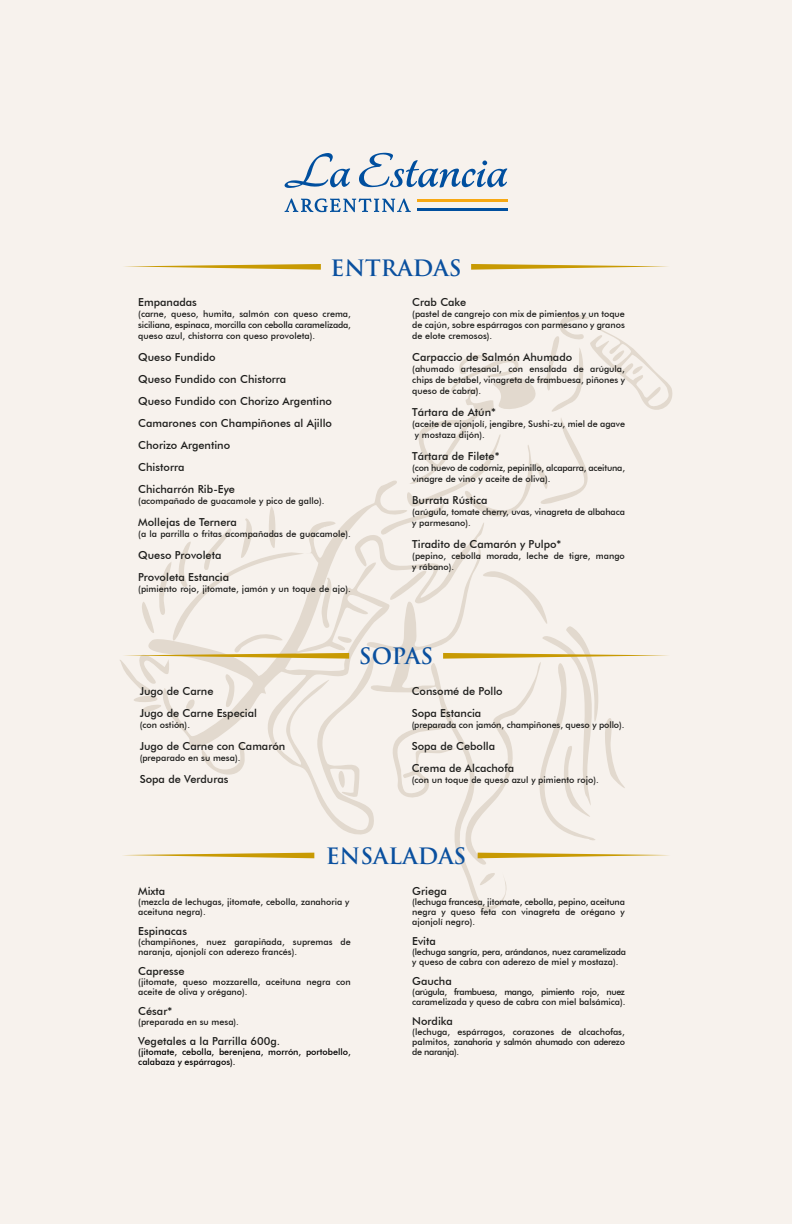
<style>
.page{position:relative;width:792px;height:1224px;background:#f7f2ed}
.page>*{position:absolute;margin:0;border:0;box-sizing:border-box;transform-origin:0 0}
.t1{font:700 22px "Trajan Pro";color:#0a509f}
.t2{font:500 11px/22px "Futura BT";color:#1d1d1b}
.t3{font:500 9px/11px "Futura BT";color:#1d1d1b}
.t4{font:500 9px/10px "Futura BT";letter-spacing:-.025em;color:#1d1d1b}
.t5{font:500 9px/11px "Futura BT";letter-spacing:-.02em;color:#1d1d1b}
.t6{font:500 9px/10px "Futura BT";color:#000}
</style>
<div class="page">
<svg style="left:415px;top:314px;width:258px;height:203px"></svg>
<svg style="left:171px;top:480px;width:244px;height:354px"></svg>
<svg style="left:354px;top:517px;width:150px;height:393px"></svg>
<svg style="left:471px;top:264px;width:197px;height:6px"></svg>
<svg style="left:124px;top:264px;width:197px;height:6px"></svg>
<svg style="left:123px;top:853px;width:191px;height:5px"></svg>
<svg style="left:388px;top:565px;width:281px;height:333px"></svg>
<svg style="left:120px;top:506px;width:232px;height:210px"></svg>
<svg style="left:285px;top:153px;width:65px;height:35px"></svg>
<svg style="left:359px;top:153px;width:148px;height:35px"></svg>
<hr style="left:417px;top:200px;width:90px;height:2px;background:#f7a813">
<hr style="left:417px;top:208px;width:90px;height:3px;background:#004f9f">
<svg style="left:285px;top:198px;width:126px;height:14px"></svg>
<h1 class="t1" style="left:331px;top:254px;width:132px">ENTRADAS</h1>
<p class="t2" style="left:138px;top:291px;width:60px">Empanadas</p>
<p class="t3" style="left:138px;top:308px;width:214px;text-align:justify">(carne, queso, humita, salmón con queso crema, siciliana, espinaca, morcilla con cebolla caramelizada, queso azul, chistorra con queso provoleta).</p>
<p class="t2" style="left:138px;top:346px;width:195px">Queso Fundido<br>Queso Fundido con Chistorra<br>Queso Fundido con Chorizo Argentino<br>Camarones con Champiñones al Ajillo<br>Chorizo Argentino<br>Chistorra<br>Chicharrón Rib-Eye</p>
<p class="t3" style="left:138px;top:495px;width:188px">(acompañado de guacamole y pico de gallo).</p>
<p class="t2" style="left:138px;top:511px;width:100px">Mollejas de Ternera</p>
<p class="t3" style="left:138px;top:528px;width:214px">(a la parrilla o fritas acompañadas de guacamole).</p>
<p class="t2" style="left:138px;top:544px;width:92px">Queso Provoleta<br>Provoleta Estancia</p>
<p class="t3" style="left:138px;top:583px;width:214px">(pimiento rojo, jitomate, jamón y un toque de ajo).</p>
<p class="t2" style="left:412px;top:291px;width:56px">Crab Cake</p>
<p class="t3" style="left:412px;top:308px;width:214px;text-align:justify">(pastel de cangrejo con mix de pimientos y un toque de cajún, sobre espárragos con parmesano y granos de elote cremosos).</p>
<p class="t2" style="left:412px;top:346px;width:161px">Carpaccio de Salmón Ahumado</p>
<p class="t3" style="left:412px;top:363px;width:214px;text-align:justify">(ahumado artesanal, con ensalada de arúgula, chips de betabel, vinagreta de frambuesa, piñones y queso de cabra).</p>
<p class="t2" style="left:412px;top:401px;width:85px">Tártara de Atún*</p>
<p class="t3" style="left:415px;top:418px;width:212px;text-indent:-3px">(aceite de ajonjolí, jengibre, Sushi-zu, miel de agave y mostaza dijón).</p>
<p class="t2" style="left:412px;top:445px;width:89px">Tártara de Filete*</p>
<p class="t5" style="left:412px;top:462px;width:214px">(con huevo de codorniz, pepinillo, alcaparra, aceituna, vinagre de vino y aceite de oliva).</p>
<p class="t2" style="left:412px;top:489px;width:77px">Burrata Rústica</p>
<p class="t3" style="left:412px;top:506px;width:214px">(arúgula, tomate cherry, uvas, vinagreta de albahaca y parmesano).</p>
<p class="t2" style="left:412px;top:533px;width:151px">Tiradito de Camarón y Pulpo*</p>
<p class="t3" style="left:412px;top:550px;width:214px">(pepino, cebolla morada, leche de tigre, mango y rábano).</p>
<p class="t2" style="left:140px;top:680px;width:119px">Jugo de Carne<br>Jugo de Carne Especial</p>
<p class="t3" style="left:140px;top:719px;width:52px">(con ostión).</p>
<p class="t2" style="left:140px;top:735px;width:147px">Jugo de Carne con Camarón</p>
<p class="t3" style="left:140px;top:752px;width:102px">(preparado en su mesa).</p>
<p class="t2" style="left:140px;top:768px;width:90px">Sopa de Verduras</p>
<h1 class="t1" style="left:359px;top:642px;width:76px">SOPAS</h1>
<p class="t2" style="left:412px;top:680px;width:93px">Consomé de Pollo<br>Sopa Estancia</p>
<p class="t3" style="left:412px;top:719px;width:214px">(preparada con jamón, champiñones, queso y pollo).</p>
<p class="t2" style="left:412px;top:735px;width:104px">Sopa de Cebolla<br>Crema de Alcachofa</p>
<p class="t3" style="left:412px;top:774px;width:189px">(con un toque de queso azul y pimiento rojo).</p>
<h1 class="t1" style="left:326px;top:842px;width:142px">ENSALADAS</h1>
<p class="t2" style="left:138px;top:880px;width:29px">Mixta</p>
<p class="t3" style="left:138px;top:897px;width:213px;line-height:10px">(mezcla de lechugas, jitomate, cebolla, zanahoria y aceituna negra).</p>
<p class="t2" style="left:138px;top:920px;width:50px">Espinacas</p>
<p class="t3" style="left:138px;top:937px;width:214px;line-height:10px">(champiñones, nuez garapiñada, supremas de naranja, ajonjolí con aderezo francés).</p>
<p class="t2" style="left:138px;top:960px;width:48px">Capresse</p>
<p class="t3" style="left:138px;top:977px;width:214px;line-height:10px">(jitomate, queso mozzarella, aceituna negra con aceite de oliva y orégano).</p>
<p class="t2" style="left:138px;top:1000px;width:35px">César*</p>
<p class="t3" style="left:138px;top:1017px;width:102px">(preparada en su mesa).</p>
<p class="t2" style="left:138px;top:1030px;width:143px">Vegetales a la Parrilla 600g.</p>
<p class="t6" style="left:138px;top:1047px;width:214px">(jitomate, cebolla, berenjena, morrón, portobello, calabaza y espárragos).</p>
<p class="t2" style="left:412px;top:880px;width:36px">Griega</p>
<p class="t3" style="left:412px;top:897px;width:214px;line-height:10px;text-align:justify">(lechuga francesa, jitomate, cebolla, pepino, aceituna negra y queso feta con vinagreta de orégano y ajonjolí negro).</p>
<p class="t2" style="left:412px;top:930px;width:25px">Evita</p>
<p class="t4" style="left:412px;top:947px;width:215px">(lechuga sangría, pera, arándanos, nuez caramelizada y queso de cabra con aderezo de miel y mostaza).</p>
<p class="t2" style="left:412px;top:970px;width:41px">Gaucha</p>
<p class="t3" style="left:412px;top:987px;width:215px;line-height:10px">(arúgula, frambuesa, mango, pimiento rojo, nuez caramelizada y queso de cabra con miel balsámica).</p>
<p class="t2" style="left:412px;top:1010px;width:42px">Nordika</p>
<p class="t3" style="left:412px;top:1027px;width:214px;line-height:10px;text-align:justify">(lechuga, espárragos, corazones de alcachofas, palmitos, zanahoria y salmón ahumado con aderezo de naranja).</p>
</div>
